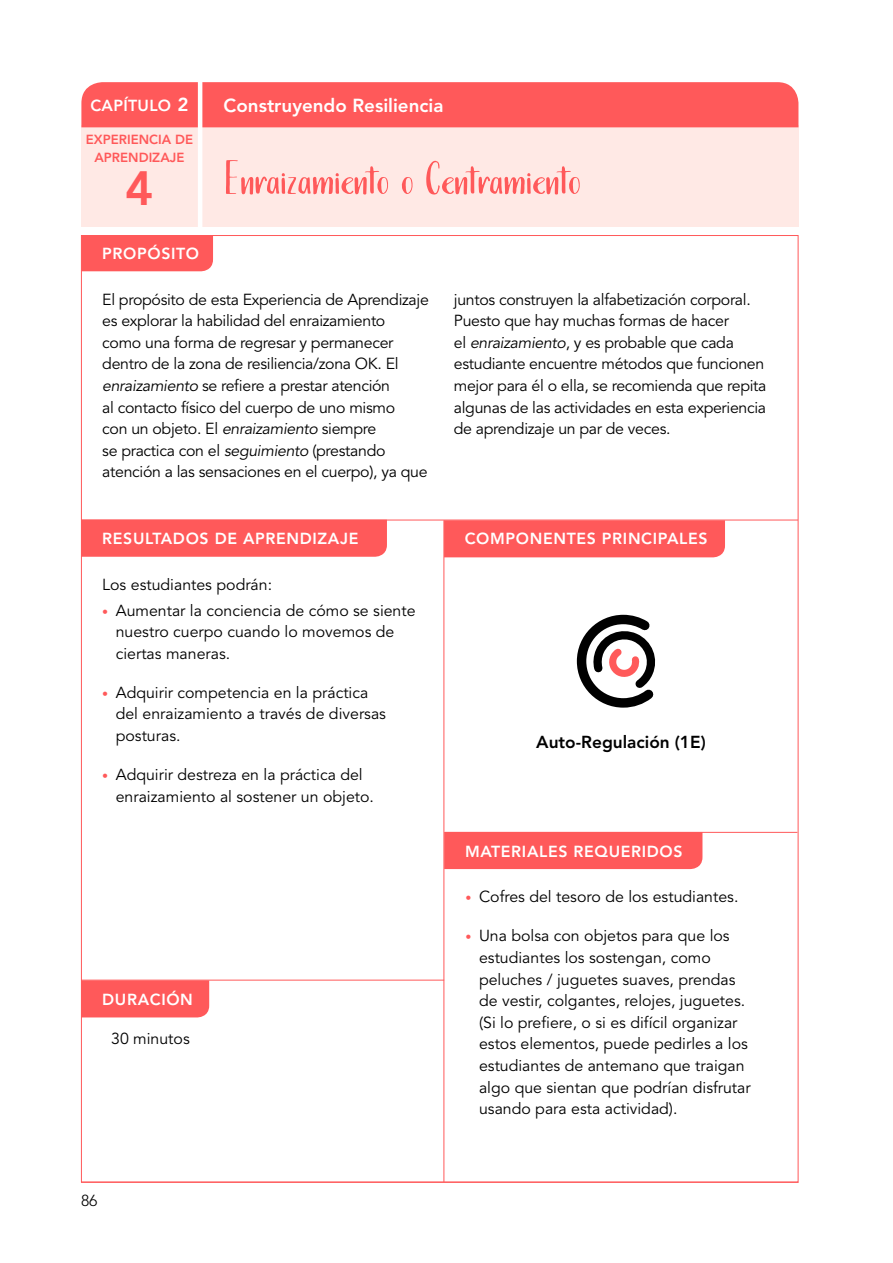
<style>
.page{position:relative;width:893px;height:1263px;background:#fff}
.page>*{position:absolute;margin:0;border:0;box-sizing:border-box;transform-origin:0 0}
.t1{font:58.8px "Amalfi";color:#ff595a;scale:1.3 1}
.t2{font:800 47.7px "Avenir LT Std";color:#ff595a}
.t3{font:900 25.5px/30.6px "Avenir";color:#000;text-align:center}
.t4{font:800 18.75px "Avenir LT Std";color:#fff}
.t5{font:800 17.25px "Avenir LT Std";color:#000}
.Bullet_List_SEE_cora{font:15.9px/21.6px "Avenir LT Std";letter-spacing:-.02em;color:#000}
.Bullet_List_SEE_cora-2{font:15.9px/21.6px "Avenir LT Std";color:#000}
.t6{font:800 15.9px "Avenir LT Std";letter-spacing:.04em;color:#fff}
.Avenir_text{font:15.9px "Avenir LT Std";color:#000}
.t7{font:800 15.9px "Avenir LT Std";letter-spacing:.02em;color:#fff}
.t8{font:300 15.9px "Avenir LT Std";color:#000}
.t9{font:800 13.2px/18.5px "Avenir LT Std";color:#ff595a;text-align:center}
.s1{font-size:18.75px}
.s2{font-style:italic}
.s3{font-size:12px;color:#ff595a}
</style>
<div class="page">
<hr style="left:81px;top:1182px;width:717px;height:1px;background:#ff595a">
<div style="left:81px;top:125px;width:717px;height:102px;background:#ffe9e5"></div>
<div style="left:81px;top:82px;width:717px;height:45px;background:#ff595a"></div>
<hr style="left:198px;top:81px;width:4px;height:151px;background:#fff">
<hr style="left:81px;top:520px;width:717px;height:1px;background:#ff595a">
<hr style="left:81px;top:980px;width:363px;height:1px;background:#ff595a">
<hr style="left:443px;top:520px;width:1px;height:662px;background:#ff595a">
<hr style="left:445px;top:832px;width:352px;height:1px;background:#ff595a">
<svg style="left:576px;top:614px;width:80px;height:94px"></svg>
<div style="left:81px;top:235px;width:132px;height:36px;background:#ff595a"></div>
<div style="left:81px;top:521px;width:306px;height:36px;background:#ff595a"></div>
<div style="left:81px;top:980px;width:128px;height:37px;background:#ff595a"></div>
<div style="left:444px;top:520px;width:281px;height:37px;background:#ff595a"></div>
<div style="left:444px;top:832px;width:258px;height:37px;background:#ff595a"></div>
<p class="t7" style="left:90px;top:96px;width:100px">CAPÍTULO <span class="s1">2</span></p>
<p class="t4" style="left:224px;top:94px;width:221px">Construyendo Resiliencia</p>
<p class="t9" style="left:86px;top:130px;width:109px">EXPERIENCIA DE<br>APRENDIZAJE</p>
<p class="t2" style="left:125px;top:160px;width:30px">4</p>
<p class="t1" style="left:224px;top:150px;width:276px">Enraizamiento o Centramiento</p>
<p class="t6" style="left:102px;top:244px;width:98px">PROPÓSITO</p>
<p class="Bullet_List_SEE_cora" style="left:102px;top:289px;width:328px">El propósito de esta Experiencia de Aprendizaje es explorar la habilidad del enraizamiento<br>como una forma de regresar y permanecer dentro de la zona de resiliencia/zona OK. El <span class="s2">enraizamiento</span> se refiere a prestar atención<br>al contacto físico del cuerpo de uno mismo<br>con un objeto. El <span class="s2">enraizamiento</span> siempre<br>se practica con el <span class="s2">seguimiento</span> (prestando atención a las sensaciones en el cuerpo), ya que</p>
<p class="t6" style="left:102px;top:529px;width:258px">RESULTADOS DE APRENDIZAJE</p>
<p class="Bullet_List_SEE_cora-2" style="left:102px;top:574px;width:171px">Los estudiantes podrán:</p>
<p class="Bullet_List_SEE_cora-2" style="left:116px;top:600px;width:301px;text-indent:-14px"><span class="s3">•</span> Aumentar la conciencia de cómo se siente nuestro cuerpo cuando lo movemos de ciertas maneras.</p>
<p class="Bullet_List_SEE_cora-2" style="left:116px;top:682px;width:272px;text-indent:-14px"><span class="s3">•</span> Adquirir competencia en la práctica del enraizamiento a través de diversas posturas.</p>
<p class="Bullet_List_SEE_cora-2" style="left:116px;top:764px;width:260px;text-indent:-14px"><span class="s3">•</span> Adquirir destreza en la práctica del enraizamiento al sostener un objeto.</p>
<p class="t6" style="left:102px;top:990px;width:92px">DURACIÓN</p>
<p class="Avenir_text" style="left:111px;top:1029px;width:80px">30 minutos</p>
<p class="Bullet_List_SEE_cora" style="left:454px;top:289px;width:314px">juntos construyen la alfabetización corporal.<br>Puesto que hay muchas formas de hacer<br>el <span class="s2">enraizamiento</span>, y es probable que cada estudiante encuentre métodos que funcionen mejor para él o ella, se recomienda que repita algunas de las actividades en esta experiencia de aprendizaje un par de veces.</p>
<p class="t6" style="left:465px;top:529px;width:244px">COMPONENTES PRINCIPALES</p>
<p class="t3" style="left:526px;top:724px;width:184px">Self-Regulation</p>
<p class="t5" style="left:536px;top:732px;width:171px">Auto-Regulación (1E)</p>
<p class="t6" style="left:465px;top:841px;width:219px">MATERIALES REQUERIDOS</p>
<p class="Bullet_List_SEE_cora-2" style="left:466px;top:886px;width:274px"><span class="s3">•</span> Cofres del tesoro de los estudiantes.</p>
<p class="Bullet_List_SEE_cora-2" style="left:479px;top:925px;width:273px;text-indent:-14px"><span class="s3">•</span> Una bolsa con objetos para que los estudiantes los sostengan, como peluches / juguetes suaves, prendas de vestir, colgantes, relojes, juguetes. (Si lo prefiere, o si es difícil organizar estos elementos, puede pedirles a los estudiantes de antemano que traigan algo que sientan que podrían disfrutar usando para esta actividad).</p>
<p class="t3" style="left:543px;top:1022px;width:150px">Relationship<br>Skills</p>
<p class="t8" style="left:81px;top:1191px;width:18px">86</p>
</div>
